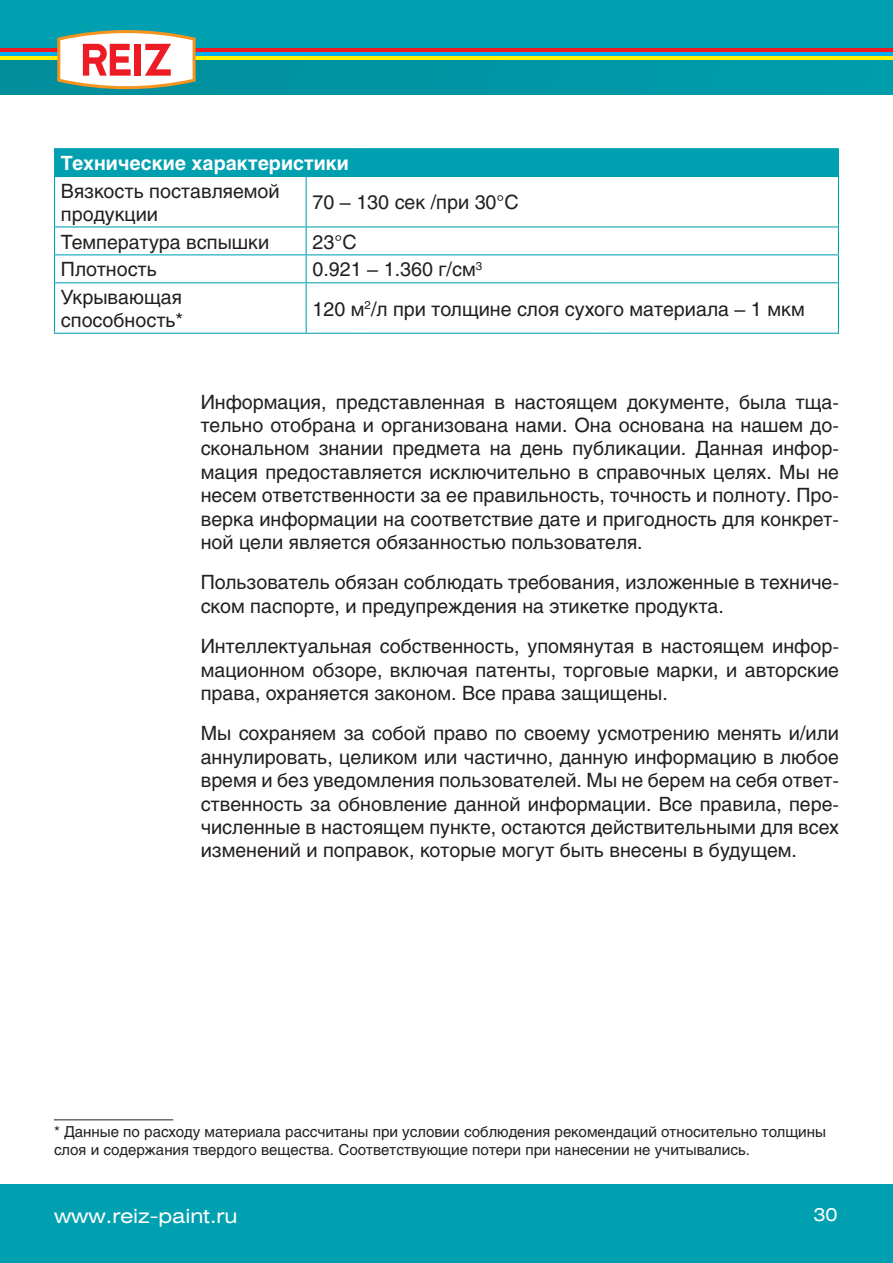
<style>
.page{position:relative;width:893px;height:1263px;background:#fff}
.page>*{position:absolute;margin:0;border:0;box-sizing:border-box;transform-origin:0 0}
.t1{font:19.5px/23.4px "Helios";color:#231f20}
.t2{font:700 19.5px "Helios";color:#fff}
.t3{font:19.5px "Helios Ext";color:#fff}
.t4{font:18px "Helios Ext";color:#fff}
.t5{font:15px/18px "Helios";color:#231f20}
</style>
<div class="page">
<div style="left:0;top:1184px;width:893px;height:79px;background:#00a0b1"></div>
<div style="left:0;top:0;width:893px;height:78px;background:#00a0b1"></div>
<div style="left:0;top:59px;width:893px;height:36px;background:#0095a4"></div>
<svg style="left:0;top:30px;width:893px;height:60px"></svg>
<div style="left:55px;top:149px;width:783px;height:28px;background:#00a0b1"></div>
<hr style="left:54px;top:148px;width:252px;height:1px;background:#00a0b1">
<svg style="left:54px;top:149px;width:1px;height:27px"></svg>
<hr style="left:306px;top:148px;width:60px;height:1px;background:#00a0b1">
<hr style="left:366px;top:148px;width:236px;height:1px;background:#00a0b1">
<hr style="left:602px;top:148px;width:237px;height:1px;background:#00a0b1">
<svg style="left:838px;top:149px;width:1px;height:27px"></svg>
<hr style="left:54px;top:176px;width:252px;height:1px;background:#00a0b1">
<hr style="left:54px;top:177px;width:1px;height:49px;background:#00a0b1">
<hr style="left:306px;top:177px;width:1px;height:49px;background:#00a0b1">
<hr style="left:602px;top:176px;width:237px;height:1px;background:#00a0b1">
<hr style="left:838px;top:177px;width:1px;height:49px;background:#00a0b1">
<hr style="left:54px;top:226px;width:252px;height:1px;background:#00a0b1">
<hr style="left:306px;top:226px;width:60px;height:1px;background:#00a0b1">
<hr style="left:366px;top:226px;width:236px;height:1px;background:#00a0b1">
<hr style="left:602px;top:226px;width:237px;height:1px;background:#00a0b1">
<hr style="left:54px;top:254px;width:252px;height:1px;background:#00a0b1">
<svg style="left:54px;top:227px;width:1px;height:55px"></svg>
<hr style="left:306px;top:254px;width:60px;height:1px;background:#00a0b1">
<svg style="left:306px;top:227px;width:1px;height:55px"></svg>
<hr style="left:366px;top:254px;width:236px;height:1px;background:#00a0b1">
<hr style="left:602px;top:254px;width:237px;height:1px;background:#00a0b1">
<svg style="left:838px;top:227px;width:1px;height:55px"></svg>
<hr style="left:54px;top:282px;width:252px;height:1px;background:#00a0b1">
<hr style="left:54px;top:283px;width:1px;height:50px;background:#00a0b1">
<hr style="left:306px;top:282px;width:60px;height:1px;background:#00a0b1">
<hr style="left:306px;top:283px;width:1px;height:50px;background:#00a0b1">
<hr style="left:366px;top:282px;width:236px;height:1px;background:#00a0b1">
<hr style="left:602px;top:282px;width:237px;height:1px;background:#00a0b1">
<hr style="left:838px;top:283px;width:1px;height:50px;background:#00a0b1">
<hr style="left:54px;top:333px;width:252px;height:1px;background:#00a0b1">
<hr style="left:306px;top:333px;width:60px;height:1px;background:#00a0b1">
<hr style="left:366px;top:333px;width:236px;height:1px;background:#00a0b1">
<hr style="left:602px;top:333px;width:237px;height:1px;background:#00a0b1">
<hr style="left:54px;top:1119px;width:119px;height:1px;background:#231f20">
<p class="t2" style="left:61px;top:152px;width:289px">Технические характеристики</p>
<p class="t1" style="left:61px;top:180px;width:220px;line-height:22.5px">Вязкость поставляемой продукции</p>
<p class="t1" style="left:313px;top:191px;width:208px">70 – 130 сек /при 30°С</p>
<p class="t1" style="left:61px;top:230px;width:210px">Температура вспышки</p>
<p class="t1" style="left:313px;top:230px;width:46px">23°С</p>
<p class="t1" style="left:61px;top:258px;width:98px">Плотность</p>
<p class="t1" style="left:313px;top:258px;width:171px">0.921 – 1.360 г/см<sup>3</sup></p>
<p class="t1" style="left:61px;top:286px;width:124px;line-height:22.5px">Укрывающая способность*</p>
<p class="t1" style="left:313px;top:297px;width:494px">120 м<sup>2</sup>/л при толщине слоя сухого материала – 1 мкм</p>
<p class="t1" style="left:201px;top:390px;width:640px;text-align:justify">Информация, представленная в настоящем документе, была тща&shy;тельно отобрана и организована нами. Она основана на нашем до&shy;скональном знании предмета на день публикации. Данная инфор&shy;мация предоставляется исключительно в справочных целях. Мы не несем ответственности за ее правильность, точность и полноту. Про&shy;верка информации на соответствие дате и пригодность для конкрет&shy;ной цели является обязанностью пользователя.</p>
<p class="t1" style="left:201px;top:571px;width:640px">Пользователь обязан соблюдать требования, изложенные в техниче&shy;ском паспорте, и предупреждения на этикетке продукта.</p>
<p class="t1" style="left:201px;top:634px;width:640px;text-align:justify">Интеллектуальная собственность, упомянутая в настоящем инфор&shy;мационном обзоре, включая патенты, торговые марки, и авторские права, охраняется законом. Все права защищены.</p>
<p class="t1" style="left:201px;top:722px;width:640px;text-align:justify">Мы сохраняем за собой право по своему усмотрению менять и/или аннулировать, целиком или частично, данную информацию в любое время и без уведомления пользователей. Мы не берем на себя ответ&shy;ственность за обновление данной информации. Все правила, пере&shy;численные в настоящем пункте, остаются действительными для всех изменений и поправок, которые могут быть внесены в будущем.</p>
<p class="t5" style="left:54px;top:1123px;width:773px">* Данные по расходу материала рассчитаны при условии соблюдения рекомендаций относительно толщины слоя и содержания твердого вещества. Соответствующие потери при нанесении не учитывались.</p>
<p class="t3" style="left:54px;top:1204px;width:185px">www.reiz-paint.ru</p>
<p class="t4" style="left:813px;top:1204px;width:26px">30</p>
</div>
